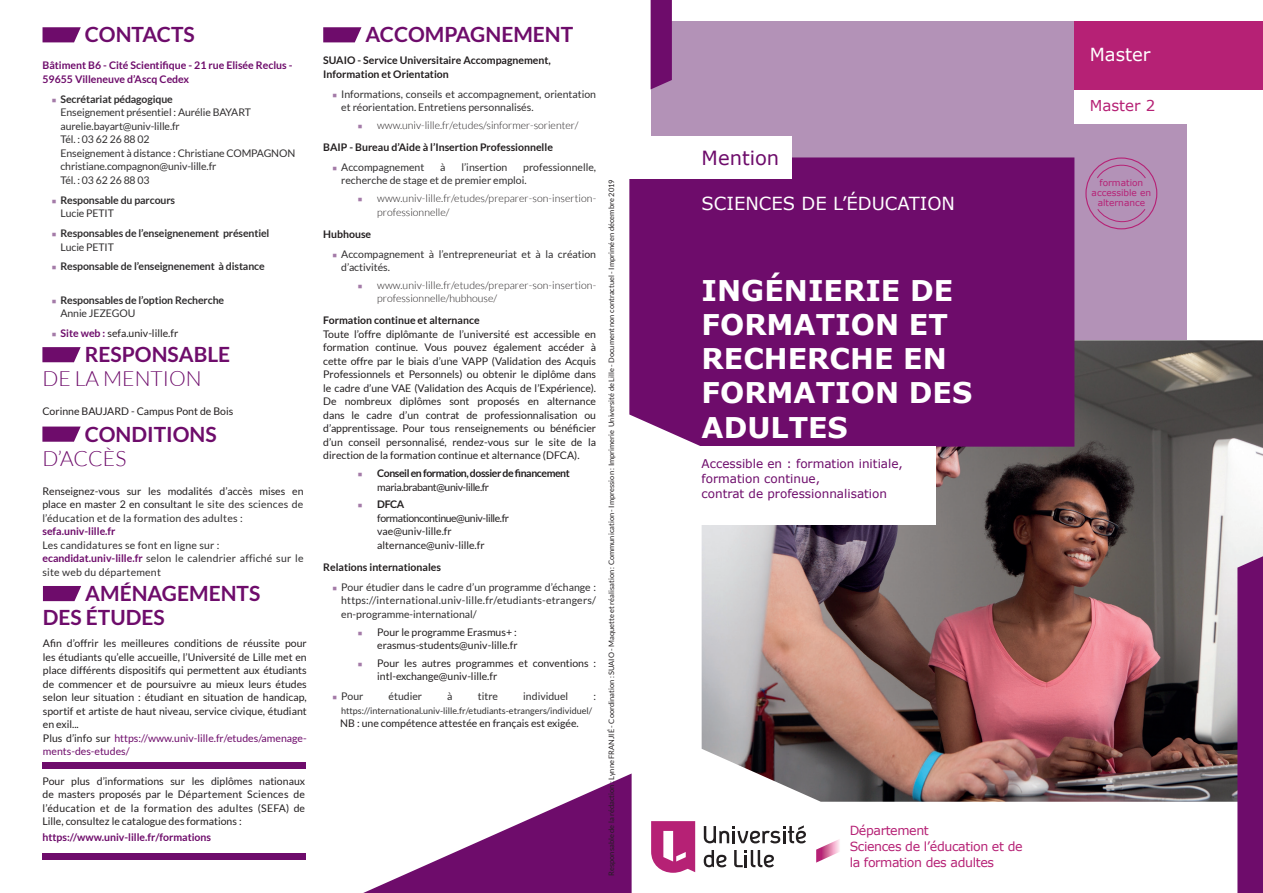
<style>
.page{position:relative;width:1263px;height:893px;background:#fff}
.page>*{position:absolute;margin:0;border:0;box-sizing:border-box;transform-origin:0 0}
.t1{font:700 28.5px/34.2px "Verdana";color:#fff}
.t2{font:700 21px/24px "Lato";color:#6e0c6b}
.t3{font:300 21px "Lato";color:#6e0c6b}
.t4{font:19.5px "Verdana";color:#6e0c6b}
.t5{font:18px "Verdana";color:#fff}
.t6{font:15px "Verdana";color:#b62175}
.t7{font:12.6px/15.6px "Verdana";letter-spacing:-.03em;color:#b62175}
.t8{font:12px/15px "Verdana";color:#6e0c6b}
.t9{font:10.5px/13.5px "Lato";color:#231f20}
.t10{font:10.5px/13.5px "Lato";color:#312f30}
.t11{font:300 10.5px/13.5px "Lato";color:#231f20}
.t12{font:700 10.5px/13.5px "Lato";color:#231f20}
.t13{font:700 10.5px "Lato";letter-spacing:-.01em;color:#312f30}
.t14{font:700 10.5px/13.5px "Lato";color:#6e0c6b}
.t15{font:10.5px/13.5px "Lato";letter-spacing:.02em;color:#312f30}
.t16{font:700 10.5px "Lato";letter-spacing:-.04em;color:#231f20}
.t17{font:10.5px "Lato";letter-spacing:-.04em;color:#231f20}
.t18{font:9px "Lato";color:#312f30}
.t19{font:9px/9.8px "Verdana";color:#b62175;text-align:center}
.t20{font:7.5px "Lato";color:#231f20}
.s1{color:#312f30}
.s2{font-weight:700;color:#6e0c6b}
.s3{color:#6e0c6b}
</style>
<div class="page">
<svg style="left:363px;top:773px;width:269px;height:120px"></svg>
<img style="left:702px;top:340px;width:561px;height:462px">
<svg style="left:816px;top:839px;width:24px;height:24px"></svg>
<svg style="left:651px;top:821px;width:44px;height:52px"></svg>
<svg style="left:704px;top:850px;width:22px;height:17px"></svg>
<svg style="left:734px;top:850px;width:40px;height:17px"></svg>
<svg style="left:704px;top:825px;width:102px;height:18px"></svg>
<div style="left:651px;top:21px;width:535px;height:319px;background:#b392b7"></div>
<svg style="left:651px;top:0;width:21px;height:89px;background:#71136f"></svg>
<svg style="left:1237px;top:556px;width:26px;height:337px;background:#731670"></svg>
<div style="left:1074px;top:89px;width:189px;height:34px;background:#fff"></div>
<div style="left:1074px;top:21px;width:189px;height:68px;background:#b62175"></div>
<div style="left:629px;top:157px;width:445px;height:290px;background:#6e0c6b"></div>
<div style="left:629px;top:136px;width:163px;height:43px;background:#fff"></div>
<svg style="left:1096px;top:159px;width:50px;height:70px"></svg>
<div style="left:1085px;top:157px;width:72px;height:72px;border:1px solid #b62175;border-radius:50%"></div>
<div style="left:629px;top:447px;width:306px;height:78px;background:#fff"></div>
<svg style="left:42px;top:27px;width:39px;height:15px"></svg>
<div style="left:43px;top:762px;width:263px;height:7px;background:#6e0c6b"></div>
<div style="left:43px;top:853px;width:263px;height:6px;background:#6e0c6b"></div>
<svg style="left:42px;top:427px;width:39px;height:15px"></svg>
<svg style="left:323px;top:27px;width:38px;height:15px"></svg>
<svg style="left:42px;top:586px;width:39px;height:15px"></svg>
<svg style="left:42px;top:347px;width:39px;height:15px"></svg>
<h2 class="t2" style="left:85px;top:22px;width:111px">CONTACTS</h2>
<p class="t14" style="left:43px;top:59px;width:252px">Bâtiment B6 - Cité Scientifique - 21 rue Elisée Reclus -<br>59655 Villeneuve d’Ascq Cedex</p>
<p class="t13" style="left:61px;top:93px;width:114px">Secrétariat pédagogique</p>
<p class="t10" style="left:61px;top:106px;width:236px">Enseignement présentiel : Aurélie BAYART aurelie.bayart@univ-lille.fr<br>Tél. : 03 62 26 88 02<br>Enseignement à distance : Christiane COMPAGNON christiane.compagnon@univ-lille.fr<br>Tél. : 03 62 26 88 03</p>
<p class="t13" style="left:61px;top:194px;width:116px">Responsable du parcours</p>
<p class="t10" style="left:61px;top:207px;width:55px">Lucie PETIT</p>
<p class="t13" style="left:61px;top:227px;width:210px">Responsables de l’enseignenement présentiel</p>
<p class="t10" style="left:61px;top:240px;width:55px">Lucie PETIT</p>
<p class="t13" style="left:61px;top:261px;width:206px">Responsable de l’enseignenement à distance</p>
<p class="t13" style="left:61px;top:294px;width:165px">Responsables de l’option Recherche</p>
<p class="t9" style="left:61px;top:304px;width:119px;line-height:19.8px"><span class="s1">Annie JEZEGOU<br></span><span class="s2">Site web :</span> sefa.univ-lille.fr</p>
<h2 class="t2" style="left:85px;top:342px;width:147px">RESPONSABLE</h2>
<h2 class="t3" style="left:42px;top:367px;width:161px">DE LA MENTION</h2>
<p class="t9" style="left:42px;top:405px;width:192px">Corinne BAUJARD - Campus Pont de Bois</p>
<h2 class="t2" style="left:85px;top:422px;width:134px">CONDITIONS</h2>
<h2 class="t3" style="left:42px;top:447px;width:85px">D’ACCÈS</h2>
<p class="t9" style="left:42px;top:484px;width:263px;text-align:justify">Renseignez-vous sur les modalités d’accès mises en place en master 2 en consultant <span class="s1">le site des sciences de l’éducation et de la formation des adultes :</span></p>
<p class="t14" style="left:42px;top:525px;width:75px">sefa.univ-lille.fr</p>
<p class="t15" style="left:42px;top:538px;width:263px">Les candidatures se font en ligne sur : <span class="s2">ecandidat.univ-lille.fr</span> selon le calendrier affiché sur le site web du département</p>
<h2 class="t2" style="left:43px;top:581px;width:219px;text-indent:42px">AMÉNAGEMENTS<br>DES ÉTUDES</h2>
<p class="t9" style="left:43px;top:636px;width:265px">Afin d’offrir les meilleures conditions de réussite pour les étudiants qu’elle accueille, l’Université de Lille met en place différents dispositifs qui permettent aux étudiants de commencer et de poursuivre au mieux leurs études selon leur situation : étudiant en situation de handicap, sportif et artiste de haut niveau, service civique, étudiant en exil...<br>Plus d’info sur <span class="s3">https://www.univ-lille.fr/etudes/amenage&shy;ments-des-etudes/</span></p>
<p class="t9" style="left:43px;top:774px;width:264px;text-align:justify">Pour plus d’informations sur les diplômes nationaux de masters proposés par le Département Sciences de l’éducation et de la formation des adultes (SEFA) de Lille, consultez le catalogue des formations :</p>
<p class="t14" style="left:43px;top:830px;width:170px">https://www.univ-lille.fr/formations</p>
<h2 class="t2" style="left:366px;top:22px;width:209px">ACCOMPAGNEMENT</h2>
<p class="t12" style="left:323px;top:54px;width:229px">SUAIO - Service Universitaire Accompagnement,<br>Information et Orientation</p>
<p class="t10" style="left:341px;top:87px;width:256px">Informations, conseils et accompagnement, orientation et réorientation. Entretiens personnalisés.</p>
<p class="t11" style="left:377px;top:119px;width:203px">www.univ-lille.fr/etudes/sinformer-sorienter/</p>
<p class="t12" style="left:323px;top:140px;width:231px">BAIP - Bureau d’Aide à l’Insertion Professionnelle</p>
<p class="t10" style="left:341px;top:160px;width:85px">Accompagnement</p>
<p class="t10" style="left:440px;top:160px;width:7px">à</p>
<p class="t10" style="left:461px;top:160px;width:48px">l’insertion</p>
<p class="t10" style="left:341px;top:160px;width:256px;text-indent:182px">professionnelle, recherche de stage et de premier emploi.</p>
<p class="t11" style="left:377px;top:192px;width:220px">www.univ-lille.fr/etudes/preparer-son-insertion&shy;professionnelle/</p>
<p class="t12" style="left:323px;top:227px;width:49px">Hubhouse</p>
<p class="t10" style="left:341px;top:247px;width:256px">Accompagnement à l’entrepreneuriat et à la création d’activités.</p>
<p class="t11" style="left:377px;top:278px;width:220px">www.univ-lille.fr/etudes/preparer-son-insertion&shy;professionnelle/hubhouse/</p>
<p class="t12" style="left:323px;top:314px;width:158px">Formation continue et alternance</p>
<p class="t9" style="left:323px;top:327px;width:274px;text-align:justify">Toute l’offre diplômante de l’université est accessible en formation continue. Vous pouvez également accéder à cette offre par le biais d’une VAPP (Validation des Acquis Professionnels et Personnels) ou obtenir le diplôme dans le cadre d’une VAE (Validation des Acquis de l’Expérience).<br>De nombreux diplômes sont proposés en alternance dans le cadre d’un contrat de professionnalisation ou d’apprentissage. Pour tous renseignements ou bénéficier d’un conseil personnalisé, rendez-vous sur le site de la direction de la formation continue et alternance (DFCA).</p>
<p class="t16" style="left:377px;top:467px;width:194px">Conseil en formation, dossier de financement</p>
<p class="t17" style="left:377px;top:481px;width:113px">maria.brabant@univ-lille.fr</p>
<p class="t12" style="left:377px;top:498px;width:28px">DFCA</p>
<p class="t9" style="left:377px;top:511px;width:133px">formationcontinue@univ-lille.fr vae@univ-lille.fr alternance@univ-lille.fr</p>
<p class="t12" style="left:323px;top:560px;width:119px">Relations internationales</p>
<p class="t10" style="left:341px;top:580px;width:256px;text-align:justify">Pour étudier dans le cadre d’un programme d’échange : https://international.univ-lille.fr/etudiants-etrangers/ en-programme-international/</p>
<p class="t9" style="left:377px;top:625px;width:142px">Pour le programme Erasmus+ : erasmus-students@univ-lille.fr</p>
<p class="t9" style="left:377px;top:656px;width:220px">Pour les autres programmes et conventions : intl-exchange@univ-lille.fr</p>
<p class="t10" style="left:341px;top:689px;width:24px">Pour</p>
<p class="t10" style="left:389px;top:689px;width:35px">étudier</p>
<p class="t10" style="left:447px;top:689px;width:7px">à</p>
<p class="t10" style="left:478px;top:689px;width:22px">titre</p>
<p class="t10" style="left:523px;top:689px;width:47px">individuel</p>
<p class="t10" style="left:593px;top:689px;width:4px">:</p>
<p class="t18" style="left:341px;top:705px;width:252px">https://international.univ-lille.fr/etudiants-etrangers/individuel/</p>
<p class="t9" style="left:340px;top:716px;width:240px">NB : une compétence attestée en français est exigée.</p>
<p class="t20" style="left:607px;top:876px;width:698px;rotate:-90deg">Responsable de la rédaction : Lynne FRANJIÉ - Coordination : SUAIO - Maquette et réalisation : Communication - Impression : Imprimerie Université de Lille - Document non contractuel - Imprimé en décembre 2019</p>
<h3 class="t4" style="left:702px;top:145px;width:79px">Mention</h3>
<h3 class="t5" style="left:702px;top:191px;width:255px">SCIENCES DE L’ÉDUCATION</h3>
<h1 class="t1" style="left:702px;top:273px;width:272px">INGÉNIERIE DE<br>FORMATION ET<br>RECHERCHE EN<br>FORMATION DES<br>ADULTES</h1>
<p class="t8" style="left:702px;top:456px;width:203px">Accessible en : formation initiale, formation continue,<br>contrat de professionnalisation</p>
<h3 class="t5" style="left:1090px;top:43px;width:62px">Master</h3>
<h3 class="t6" style="left:1090px;top:95px;width:67px">Master 2</h3>
<p class="t19" style="left:1091px;top:178px;width:61px">formation accessible en alternance</p>
<p class="t7" style="left:850px;top:823px;width:174px">Département<br>Sciences de l’éducation et de la formation des adultes</p>
</div>
